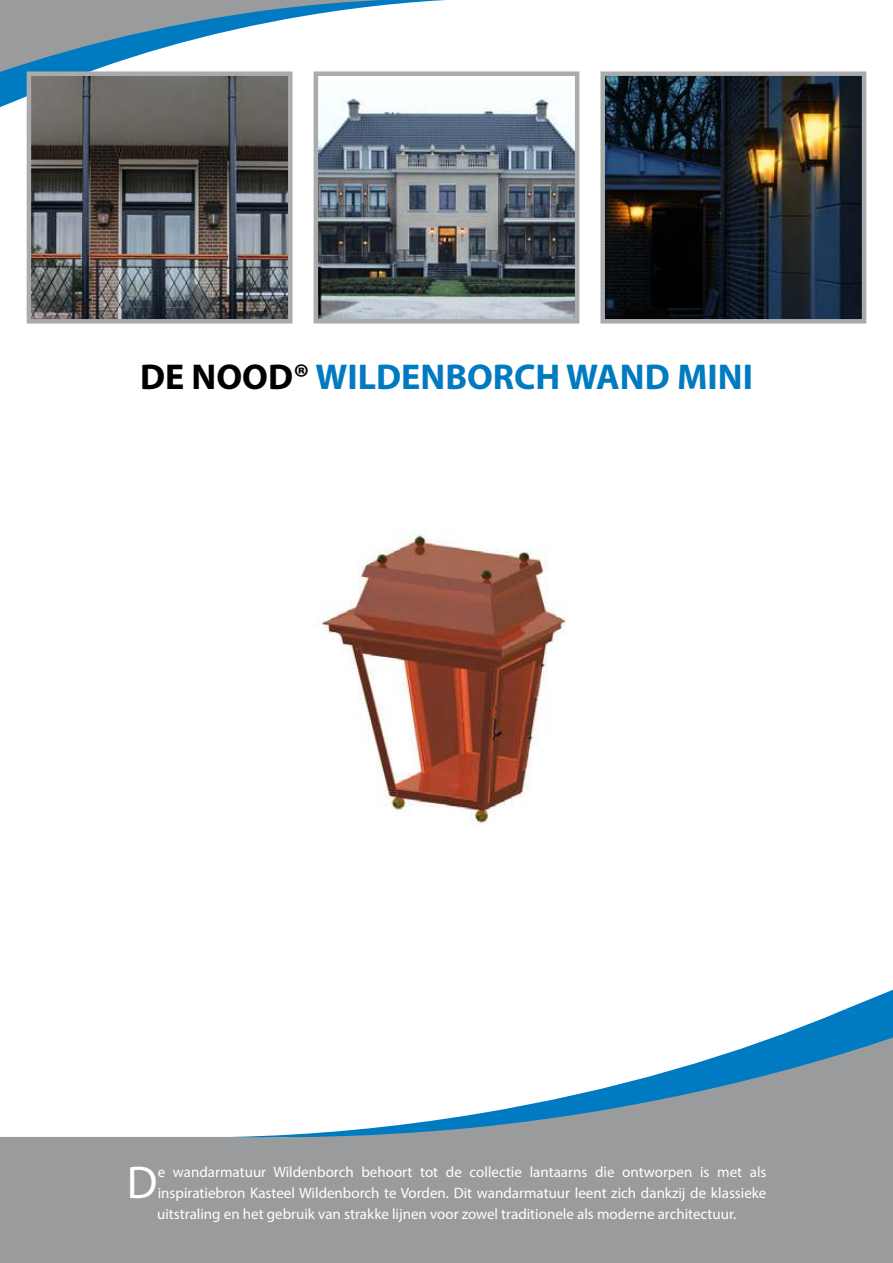
<style>
.page{position:relative;width:893px;height:1263px;background:#fff}
.page>*{position:absolute;margin:0;border:0;box-sizing:border-box;transform-origin:0 0}
.t1{font:46.2px "Myriad Pro";color:#fff}
.t2{font:700 36px "Myriad Pro";color:#007ac0}
.t3{font:15px/21px "Myriad Pro";color:#fff;text-align:justify}
.s1{color:#000}
</style>
<div class="page">
<div style="left:231px;top:1136px;width:662px;height:127px;background:#9a9b9d"></div>
<div style="left:0;top:1137px;width:234px;height:126px;background:#9a9b9d"></div>
<svg style="left:232px;top:1009px;width:661px;height:129px"></svg>
<svg style="left:845px;top:989px;width:48px;height:45px"></svg>
<svg style="left:0;top:0;width:446px;height:111px"></svg>
<img style="left:321px;top:535px;width:245px;height:290px">
<img style="left:33px;top:77px;width:253px;height:241px">
<div style="left:27px;top:71px;width:265px;height:253px;border:5px solid #aaabad"></div>
<img style="left:320px;top:77px;width:253px;height:241px">
<div style="left:314px;top:71px;width:265px;height:253px;border:5px solid #aaabad"></div>
<img style="left:606px;top:77px;width:254px;height:241px">
<div style="left:600px;top:71px;width:266px;height:253px;border:5px solid #aaabad"></div>
<h2 class="t2" style="left:140px;top:363px;width:614px"><span class="s1">DE NOOD®</span> WILDENBORCH WAND MINI</h2>
<h1 class="t1" style="left:127px;top:1163px;width:32px">D</h1>
<p class="t3" style="left:157px;top:1162px;width:611px">e wandarmatuur Wildenborch behoort tot de collectie lantaarns die ontworpen is met als inspiratiebron Kasteel Wildenborch te Vorden. Dit wandarmatuur leent zich dankzij de klassieke uitstraling en het gebruik van strakke lijnen voor zowel traditionele als moderne architectuur.</p>
</div>
